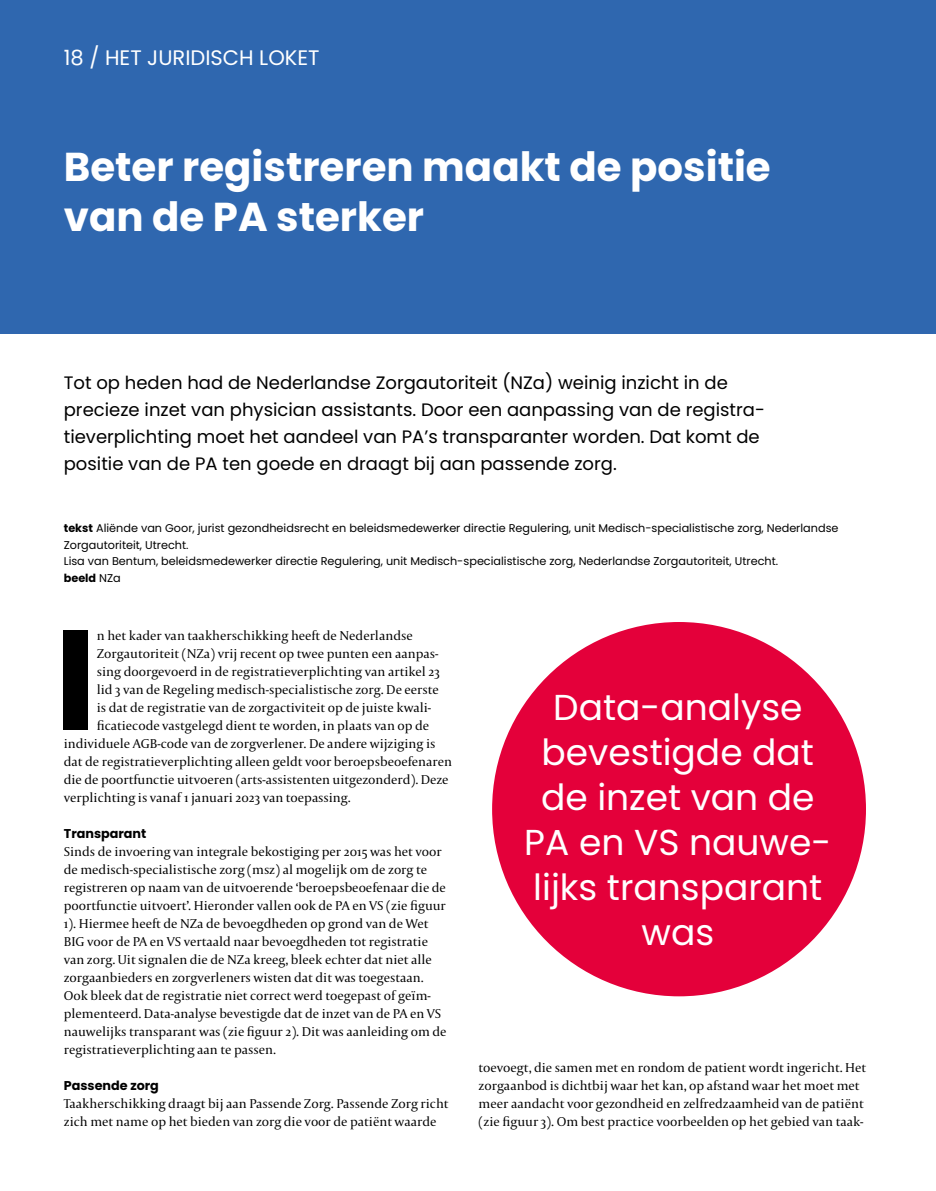
<style>
.page{position:relative;width:936px;height:1191px;background:#fff}
.page>*{position:absolute;margin:0;border:0;box-sizing:border-box;transform-origin:0 0}
.t1{font:700 141.75px "Poppins";color:#000}
.t2{font:700 40.35px/49.7px "Poppins";color:#fff}
.t3{font:36px/45px "Poppins";color:#fff;text-align:center}
.t4{font:21px "Poppins";color:#fff}
.t5{font:18px/27px "Poppins";color:#000}
.t6{font:13.5px/18px "Capitolium 2";color:#000}
.t7{font:700 12.75px "Poppins";color:#000}
.t8{font:11.25px/16.5px "Poppins";color:#000}
.s1{font-weight:700}
</style>
<div class="page">
<div style="left:0;top:0;width:935px;height:334px;background:#2f67af"></div>
<div style="left:492px;top:622px;width:373px;height:374px;background:#e4003a;border-radius:50%"></div>
<h3 class="t4" style="left:64px;top:45px;width:257px">18 / HET JURIDISCH LOKET</h3>
<h2 class="t2" style="left:64px;top:142px;width:708px">Beter registreren maakt de positie van de PA sterker</h2>
<p class="t5" style="left:64px;top:369px;width:702px">Tot op heden had de Nederlandse Zorgautoriteit (NZa) weinig inzicht in de precieze inzet van physician assistants. Door een aanpassing van de registra&shy;tieverplichting moet het aandeel van PA’s transparanter worden. Dat komt de positie van de PA ten goede en draagt bij aan passende zorg.</p>
<p class="t8" style="left:64px;top:520px;width:776px"><span class="s1">tekst</span> Aliënde van Goor, jurist gezondheidsrecht en beleidsmedewerker directie Regulering, unit Medisch-specialistische zorg, Nederlandse Zorgautoriteit, Utrecht.<br>Lisa van Bentum, beleidsmedewerker directie Regulering, unit Medisch-specialistische zorg, Nederlandse Zorgautoriteit, Utrecht.<br><span class="s1">beeld</span> NZa</p>
<h1 class="t1" style="left:55px;top:598px;width:43px">I</h1>
<p class="t6" style="left:97px;top:626px;width:317px">n het kader van taakherschikking heeft de Nederlandse</p>
<p class="t6" style="left:97px;top:644px;width:343px">Zorgautoriteit (NZa) vrij recent op twee punten een aanpas-</p>
<p class="t6" style="left:97px;top:662px;width:344px">sing doorgevoerd in de registratieverplichting van artikel 23</p>
<p class="t6" style="left:97px;top:680px;width:343px">lid 3 van de Regeling medisch-specialistische zorg. De eerste</p>
<p class="t6" style="left:97px;top:698px;width:336px">is dat de registratie van de zorgactiviteit op de juiste kwali-</p>
<p class="t6" style="left:97px;top:716px;width:334px">ficatiecode vastgelegd dient te worden, in plaats van op de</p>
<p class="t6" style="left:64px;top:734px;width:373px">individuele AGB-code van de zorgverlener. De andere wijziging is</p>
<p class="t6" style="left:64px;top:752px;width:389px">dat de registratieverplichting alleen geldt voor beroepsbeoefenaren</p>
<p class="t6" style="left:64px;top:770px;width:386px">die de poortfunctie uitvoeren (arts-assistenten uitgezonderd). Deze</p>
<p class="t6" style="left:64px;top:788px;width:288px">verplichting is vanaf 1 januari 2023 van toepassing.</p>
<p class="t7" style="left:64px;top:826px;width:84px">Transparant</p>
<p class="t6" style="left:64px;top:842px;width:384px">Sinds de invoering van integrale bekostiging per 2015 was het voor de medisch-specialistische zorg (msz) al mogelijk om de zorg te registreren op naam van de uitvoerende ‘beroepsbeoefenaar die de poortfunctie uitvoert’. Hieronder vallen ook de PA en VS (zie figuur 1). Hiermee heeft de NZa de bevoegdheden op grond van de Wet BIG voor de PA en VS vertaald naar bevoegdheden tot registratie van zorg. Uit signalen die de NZa kreeg, bleek echter dat niet alle zorgaanbieders en zorgverleners wisten dat dit was toegestaan.<br>Ook bleek dat de registratie niet correct werd toegepast of geïm&shy;plementeerd. Data-analyse bevestigde dat de inzet van de PA en VS nauwelijks transparant was (zie figuur 2). Dit was aanleiding om de registratieverplichting aan te passen.</p>
<p class="t7" style="left:64px;top:1078px;width:97px">Passende zorg</p>
<p class="t6" style="left:64px;top:1094px;width:386px">Taakherschikking draagt bij aan Passende Zorg. Passende Zorg richt zich met name op het bieden van zorg die voor de patiënt waarde</p>
<h3 class="t3" style="left:524px;top:684px;width:308px">Data-analyse bevestigde dat de inzet van de<br>PA en VS nauwe&shy;lijks transparant was</h3>
<p class="t6" style="left:478px;top:1058px;width:389px">toevoegt, die samen met en rondom de patient wordt ingericht. Het zorgaanbod is dichtbij waar het kan, op afstand waar het moet met meer aandacht voor gezondheid en zelfredzaamheid van de patiënt (zie figuur 3). Om best practice voorbeelden op het gebied van taak-</p>
</div>
